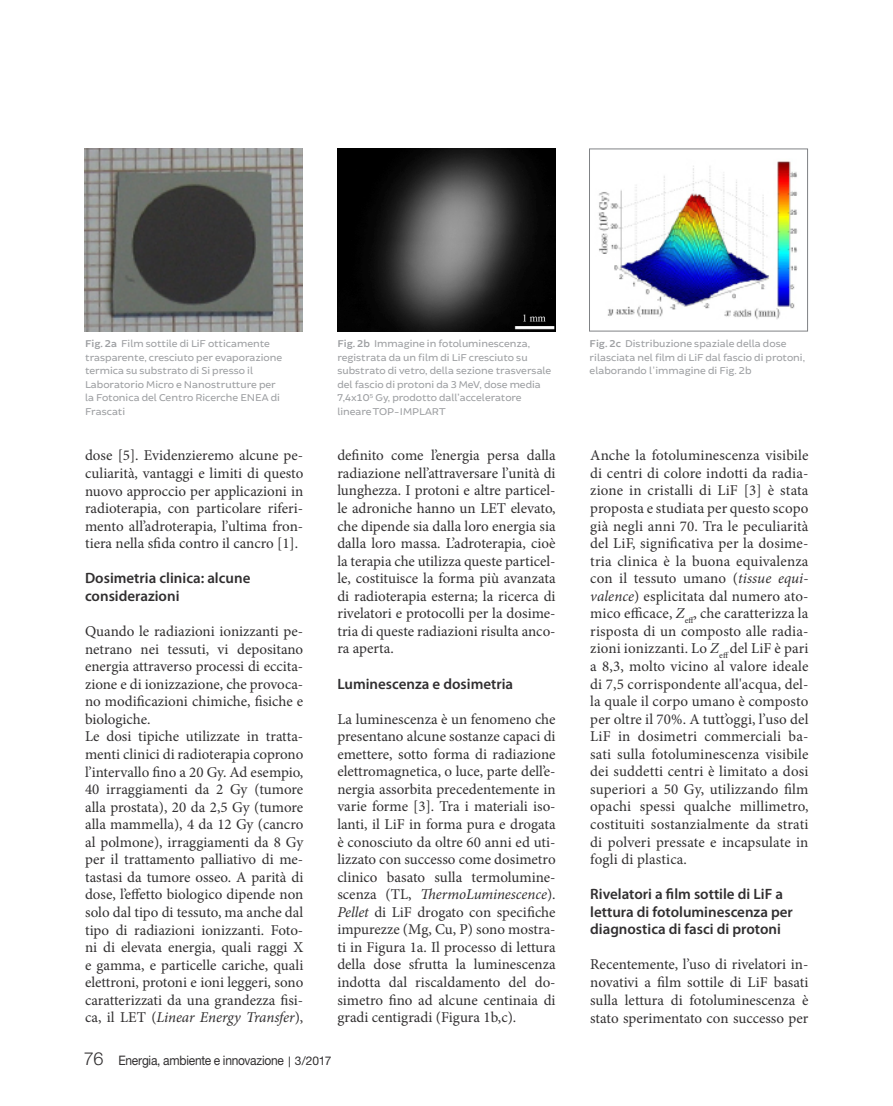
<style>
.page{position:relative;width:893px;height:1106px;background:#fff}
.page>*{position:absolute;margin:0;border:0;box-sizing:border-box;transform-origin:0 0}
.t1{font:15px/17.5px "Minion Pro";color:#312f30;text-align:justify}
.t2{font:600 15px/17.5px "Myriad Pro";color:#312f30}
.t3{font:13.05px "Helvetica Neue LT Std";letter-spacing:-.02em;color:#312f30;scale:.92 1}
.t4{font:10.5px/13.5px "Brocha";color:#9d9fa2}
.s1{font-weight:600}
.s2{font-style:italic}
.s3{font-family:"Helvetica Neue";font-weight:300;font-size:18px}
.s4{font-family:"Calibri";font-size:12px}
.s5{font-size:12px}
</style>
<div class="page">
<img style="left:85px;top:148px;width:218px;height:183px">
<img style="left:337px;top:148px;width:219px;height:183px">
<img style="left:598px;top:161px;width:200px;height:158px">
<div style="left:589px;top:149px;width:219px;height:182px;border:1px solid #808285"></div>
<p class="t4" style="left:85px;top:337px;width:199px"><span class="s1">Fig. 2a</span> Film sottile di LiF otticamente trasparente, cresciuto per evaporazione termica su substrato di Si presso il Laboratorio Micro e Nanostrutture per la Fotonica del Centro Ricerche ENEA di Frascati</p>
<p class="t4" style="left:337px;top:337px;width:215px"><span class="s1">Fig. 2b</span> Immagine in fotoluminescenza, registrata da un film di LiF cresciuto su substrato di vetro, della sezione trasversale del fascio di protoni da 3 MeV, dose media 7,4x10<sup>5</sup> Gy, prodotto dall’acceleratore lineare TOP-IMPLART</p>
<p class="t4" style="left:590px;top:337px;width:217px"><span class="s1">Fig. 2c</span> Distribuzione spaziale della dose rilasciata nel film di LiF dal fascio di protoni, elaborando l'immagine di Fig. 2b</p>
<p class="t1" style="left:85px;top:447px;width:220px">dose [5]. Evidenzieremo alcune pe&shy;culiarità, vantaggi e limiti di questo nuovo approccio per applicazioni in radioterapia, con particolare riferi&shy;mento all’adroterapia, l’ultima fron&shy;tiera nella sfida contro il cancro [1].</p>
<p class="t2" style="left:85px;top:569px;width:167px">Dosimetria clinica: alcune considerazioni</p>
<p class="t1" style="left:85px;top:622px;width:220px;text-align:left">Quando le radiazioni ionizzanti pe&shy;netrano nei tessuti, vi depositano energia attraverso processi di eccita&shy;zione e di ionizzazione, che provoca&shy;no modificazioni chimiche, fisiche e biologiche.<br>Le dosi tipiche utilizzate in tratta&shy;menti clinici di radioterapia coprono l’intervallo fino a 20 Gy. Ad esempio, 40 irraggiamenti da 2 Gy (tumore alla prostata), 20 da 2,5 Gy (tumore alla mammella), 4 da 12 Gy (cancro al polmone), irraggiamenti da 8 Gy per il trattamento palliativo di me&shy;tastasi da tumore osseo. A parità di dose, l’effetto biologico dipende non solo dal tipo di tessuto, ma anche dal tipo di radiazioni ionizzanti. Foto&shy;ni di elevata energia, quali raggi X e gamma, e particelle cariche, quali elettroni, protoni e ioni leggeri, sono caratterizzati da una grandezza fisi&shy;ca, il LET (<span class="s2">Linear Energy Transfer</span>),</p>
<p class="t1" style="left:337px;top:447px;width:220px">definito come l’energia persa dalla radiazione nell’attraversare l’unità di lunghezza. I protoni e altre particel&shy;le adroniche hanno un LET elevato, che dipende sia dalla loro energia sia dalla loro massa. L’adroterapia, cioè la terapia che utilizza queste particel&shy;le, costituisce la forma più avanzata di radioterapia esterna; la ricerca di rivelatori e protocolli per la dosime&shy;tria di queste radiazioni risulta anco&shy;ra aperta.</p>
<p class="t2" style="left:337px;top:674px;width:177px">Luminescenza e dosimetria</p>
<p class="t1" style="left:337px;top:710px;width:220px">La luminescenza è un fenomeno che presentano alcune sostanze capaci di emettere, sotto forma di radiazione elettromagnetica, o luce, parte dell’e&shy;nergia assorbita precedentemente in varie forme [3]. Tra i materiali iso&shy;lanti, il LiF in forma pura e drogata è conosciuto da oltre 60 anni ed uti&shy;lizzato con successo come dosimetro clinico basato sulla termolumine&shy;scenza (TL, <span class="s2">ThermoLuminescence</span>).<br><span class="s2">Pellet</span> di LiF drogato con specifiche impurezze (Mg, Cu, P) sono mostra&shy;ti in Figura 1a. Il processo di lettura della dose sfrutta la luminescenza indotta dal riscaldamento del do&shy;simetro fino ad alcune centinaia di gradi centigradi (Figura 1b,c).</p>
<p class="t3" style="left:84px;top:1052px;width:271px"><span class="s3">76</span> Energia, ambiente e innovazione <span class="s4">|</span> <span class="s5">3/2017</span></p>
<p class="t1" style="left:590px;top:447px;width:220px">Anche la fotoluminescenza visibile di centri di colore indotti da radia&shy;zione in cristalli di LiF [3] è stata proposta e studiata per questo scopo già negli anni 70. Tra le peculiarità del LiF, significativa per la dosime&shy;tria clinica è la buona equivalenza con il tessuto umano (<span class="s2">tissue equi&shy;valence</span>) esplicitata dal numero ato&shy;mico efficace, <span class="s2">Z</span><sub>eff</sub>, che caratterizza la risposta di un composto alle radia&shy;zioni ionizzanti. Lo <span class="s2">Z</span><sub>eff</sub> del LiF è pari a 8,3, molto vicino al valore ideale di 7,5 corrispondente all'acqua, del&shy;la quale il corpo umano è composto per oltre il 70%. A tutt’oggi, l’uso del LiF in dosimetri commerciali ba&shy;sati sulla fotoluminescenza visibile dei suddetti centri è limitato a dosi superiori a 50 Gy, utilizzando film opachi spessi qualche millimetro, costituiti sostanzialmente da strati di polveri pressate e incapsulate in fogli di plastica.</p>
<p class="t2" style="left:590px;top:885px;width:204px">Rivelatori a film sottile di LiF a lettura di fotoluminescenza per diagnostica di fasci di protoni</p>
<p class="t1" style="left:590px;top:955px;width:220px">Recentemente, l’uso di rivelatori in&shy;novativi a film sottile di LiF basati sulla lettura di fotoluminescenza è stato sperimentato con successo per</p>
</div>
